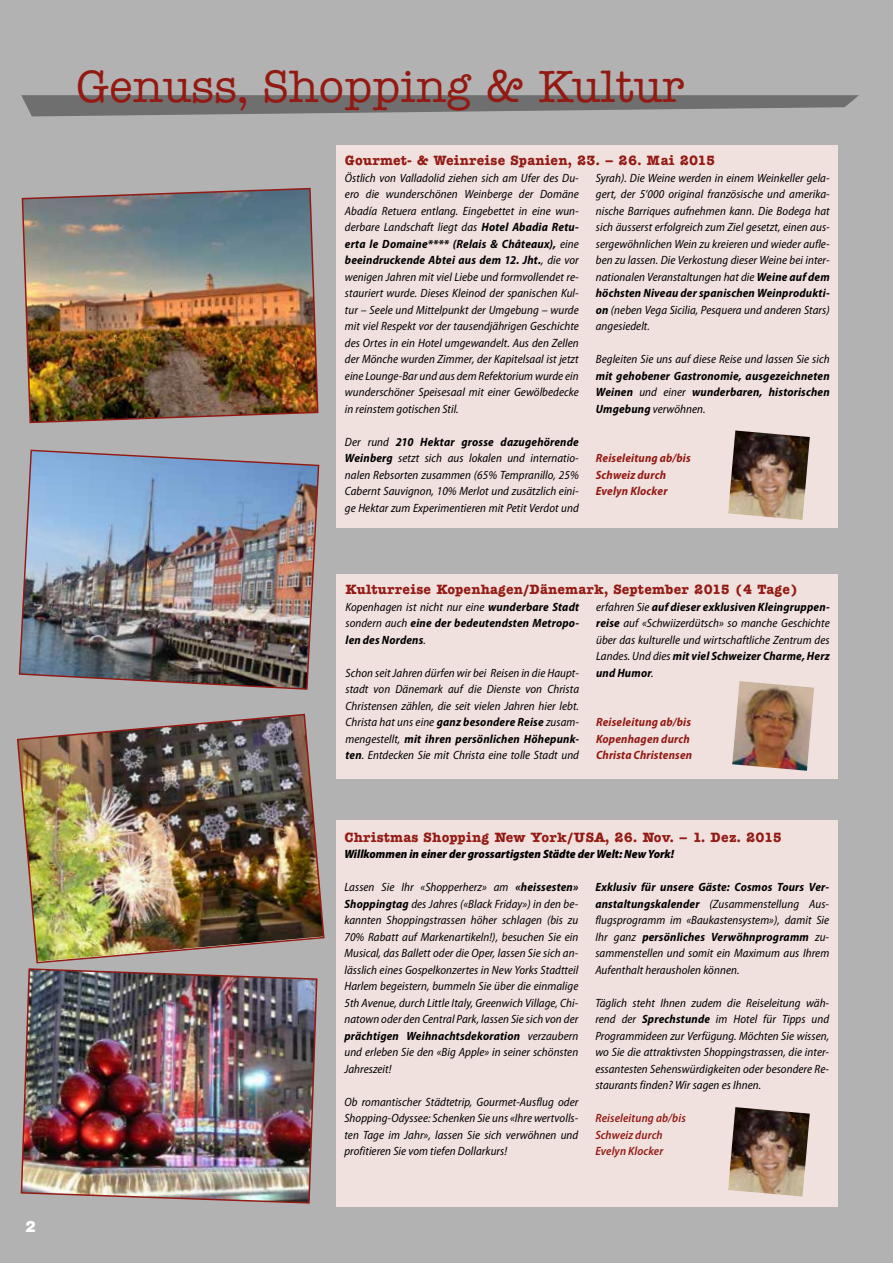
<style>
.page{position:relative;width:893px;height:1263px;background:#b2b2b2}
.page>*{position:absolute;margin:0;border:0;box-sizing:border-box;transform-origin:0 0}
.t1{font:500 45px "Ameri Type SB";color:#931a13}
.t2{font:700 15px "Europa SB";color:#fff}
.t3{font:700 13.5px "Ameri Type SB";letter-spacing:.02em;color:#931a13}
.t4{font:italic semi-condensed 12px/16.5px "Myriad Pro";letter-spacing:.005em;color:#000;text-align:justify}
.t5{font:italic 700 semi-condensed 12px/16.5px "Myriad Pro";letter-spacing:.015em;color:#000;text-align:justify}
.t6{font:italic 700 semi-condensed 12px/16.5px "Myriad Pro";letter-spacing:.015em;color:#931a13}
.t7{font:italic 900 semi-condensed 12px "Myriad Pro";color:#000}
.t8{font:italic 600 semi-condensed 12px/16.5px "Myriad Pro";letter-spacing:.01em;color:#931a13}
.s1{font-weight:700}
.s2{font-weight:400}
</style>
<div class="page">
<img style="left:21px;top:187px;width:298px;height:237px">
<div style="left:336px;top:145px;width:502px;height:382px;background:#f0e1df"></div>
<svg style="left:21px;top:95px;width:838px;height:21px"></svg>
<img style="left:18px;top:449px;width:302px;height:241px">
<div style="left:336px;top:574px;width:502px;height:205px;background:#f0e1df"></div>
<div style="left:336px;top:820px;width:502px;height:387px;background:#f0e1df"></div>
<img style="left:20px;top:968px;width:298px;height:236px">
<img style="left:16px;top:713px;width:309px;height:251px">
<img style="left:732px;top:681px;width:82px;height:90px">
<img style="left:728px;top:430px;width:82px;height:90px">
<img style="left:728px;top:1107px;width:82px;height:89px">
<p class="t2" style="left:26px;top:1217px;width:12px">2</p>
<h1 class="t1" style="left:76px;top:62px;width:610px">Genuss, Shopping &amp; Kultur</h1>
<p class="t3" style="left:345px;top:153px;width:372px">Gourmet- &amp; Weinreise Spanien, 23. – 26. Mai 2015</p>
<p class="t4" style="left:345px;top:169px;width:235px">Östlich von Valladolid ziehen sich am Ufer des Du&shy;ero die wunderschönen Weinberge der Domäne Abadía Retuera entlang. Eingebettet in eine wun&shy;derbare Landschaft liegt das <span class="s1">Hotel Abadia Retu&shy;erta le Domaine**** (Relais &amp; Châteaux),</span> eine <span class="s1">beeindruckende Abtei aus dem 12. Jht.</span>, die vor wenigen Jahren mit viel Liebe und formvollendet re&shy;stauriert wurde. Dieses Kleinod der spanischen Kul&shy;tur – Seele und Mittelpunkt der Umgebung – wurde mit viel Respekt vor der tausendjährigen Geschichte des Ortes in ein Hotel umgewandelt. Aus den Zellen der Mönche wurden Zimmer, der Kapitelsaal ist jetzt eine Lounge-Bar und aus dem Refektorium wurde ein wunderschöner Speisesaal mit einer Gewölbedecke in reinstem gotischen Stil.</p>
<p class="t4" style="left:345px;top:433px;width:235px">Der rund <span class="s1">210 Hektar grosse dazugehörende Weinberg</span> setzt sich aus lokalen und internatio&shy;nalen Rebsorten zusammen (65% Tempranillo, 25% Cabernt Sauvignon, 10% Merlot und zusätzlich eini&shy;ge Hektar zum Experimentieren mit Petit Verdot und</p>
<p class="t4" style="left:596px;top:169px;width:235px">Syrah). Die Weine werden in einem Weinkeller gela&shy;gert, der 5‘000 original französische und amerika&shy;nische Barriques aufnehmen kann. Die Bodega hat sich äusserst erfolgreich zum Ziel gesetzt, einen aus&shy;sergewöhnlichen Wein zu kreieren und wieder aufle&shy;ben zu lassen. Die Verkostung dieser Weine bei inter&shy;nationalen Veranstaltungen hat die <span class="s1">Weine auf dem höchsten Niveau der spanischen Weinprodukti&shy;on</span> (neben Vega Sicilia, Pesquera und anderen Stars) angesiedelt.</p>
<p class="t4" style="left:596px;top:351px;width:235px">Begleiten Sie uns auf diese Reise und lassen Sie sich</p>
<p class="t5" style="left:596px;top:367px;width:235px">mit gehobener Gastronomie, ausgezeichneten Weinen <span class="s2">und einer</span> wunderbaren, historischen Umgebung <span class="s2">verwöhnen.</span></p>
<p class="t6" style="left:596px;top:449px;width:96px">Reiseleitung ab/bis<br>Schweiz durch<br>Evelyn Klocker</p>
<p class="t3" style="left:345px;top:582px;width:454px">Kulturreise Kopenhagen/Dänemark, September 2015 (4 Tage)</p>
<p class="t5" style="left:345px;top:598px;width:235px"><span class="s2">Kopenhagen ist nicht nur eine</span> wunderbare Stadt <span class="s2">sondern auch</span> eine der bedeutendsten Metropo&shy;len des Nordens<span class="s2">.</span></p>
<p class="t4" style="left:345px;top:664px;width:235px">Schon seit Jahren dürfen wir bei Reisen in die Haupt&shy;stadt von Dänemark auf die Dienste von Christa Christensen zählen, die seit vielen Jahren hier lebt.<br>Christa hat uns eine <span class="s1">ganz besondere Reise</span> zusam&shy;mengestellt, <span class="s1">mit ihren persönlichen Höhepunk&shy;ten</span>. Entdecken Sie mit Christa eine tolle Stadt und</p>
<p class="t4" style="left:596px;top:598px;width:235px">erfahren Sie <span class="s1">auf dieser exklusiven Kleingruppen&shy;reise</span> auf «Schwiizerdütsch» so manche Geschichte über das kulturelle und wirtschaftliche Zentrum des Landes. Und dies <span class="s1">mit viel Schweizer Charme, Herz und Humor</span>.</p>
<p class="t6" style="left:596px;top:713px;width:98px">Reiseleitung ab/bis<br>Kopenhagen durch<br>Christa Christensen</p>
<p class="t3" style="left:344px;top:829px;width:439px">Christmas Shopping New York/USA, 26. Nov. – 1. Dez. 2015</p>
<p class="t7" style="left:344px;top:846px;width:331px">Willkommen in einer der grossartigsten Städte der Welt: New York!</p>
<p class="t4" style="left:344px;top:879px;width:235px">Lassen Sie Ihr «Shopperherz» am <span class="s1">«heissesten» Shoppingtag</span> des Jahres («Black Friday») in den be&shy;kannten Shoppingstrassen höher schlagen (bis zu 70% Rabatt auf Markenartikeln!), besuchen Sie ein Musical, das Ballett oder die Oper, lassen Sie sich an&shy;lässlich eines Gospelkonzertes in New Yorks Stadtteil Harlem begeistern, bummeln Sie über die einmalige 5th Avenue, durch Little Italy, Greenwich Village, Chi&shy;natown oder den Central Park, lassen Sie sich von der <span class="s1">prächtigen Weihnachtsdekoration</span> verzaubern und erleben Sie den «Big Apple» in seiner schönsten Jahreszeit!</p>
<p class="t4" style="left:344px;top:1093px;width:235px">Ob romantischer Städtetrip, Gourmet-Ausflug oder Shopping-Odyssee: Schenken Sie uns «Ihre wertvolls&shy;ten Tage im Jahr», lassen Sie sich verwöhnen und profitieren Sie vom tiefen Dollarkurs!</p>
<p class="t4" style="left:595px;top:879px;width:235px"><span class="s1">Exklusiv für unsere Gäste: Cosmos Tours Ver&shy;anstaltungskalender</span> (Zusammenstellung Aus&shy;flugsprogramm im «Baukastensystem»), damit Sie Ihr ganz <span class="s1">persönliches Verwöhnprogramm</span> zu&shy;sammenstellen und somit ein Maximum aus Ihrem Aufenthalt herausholen können.</p>
<p class="t4" style="left:595px;top:994px;width:235px">Täglich steht Ihnen zudem die Reiseleitung wäh&shy;rend der <span class="s1">Sprechstunde</span> im Hotel für Tipps und Programmideen zur Verfügung. Möchten Sie wissen, wo Sie die attraktivsten Shoppingstrassen, die inter&shy;essantesten Sehenswürdigkeiten oder besondere Re&shy;staurants finden? Wir sagen es Ihnen.</p>
<p class="t8" style="left:595px;top:1109px;width:92px">Reiseleitung ab/bis<br>Schweiz durch<br>Evelyn Klocker</p>
</div>
